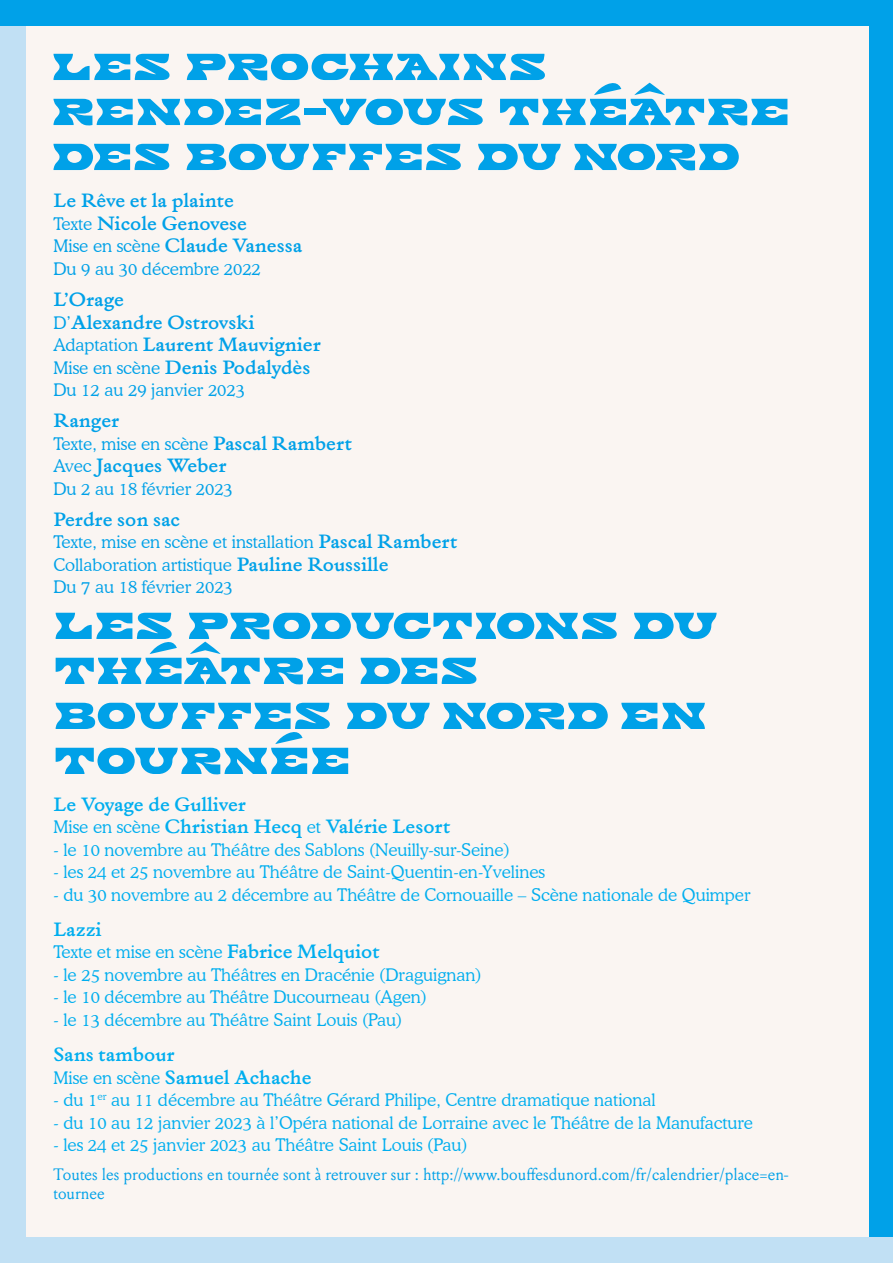
<style>
.page{position:relative;width:893px;height:1263px;background:#faf5f2}
.page>*{position:absolute;margin:0;border:0;box-sizing:border-box;transform-origin:0 0}
.t1{font:52.5px/45px "BOUFFES22 V8 Regular";color:#00a1e8}
.Texte{font:300 17.25px "Cooper BT";color:#00aeef}
.Texte-2{font:300 17.25px/22.5px "Cooper BT";color:#00a1e8}
.Texte-3{font:17.25px/22.5px "Dominicale Alpha";color:#00a1e8}
.Texte-4{font:17.25px/22.5px "Dominicale Alpha";color:#00aeef}
.Louize_reg{font:16.5px/19.8px "Louize";color:#00a1e8}
.s1{font-family:"Cooper BT";font-weight:300}
.s2{font-family:"Dominicale Alpha";font-weight:400}
</style>
<div class="page">
<div style="left:0;top:0;width:26px;height:1263px;background:#c1e0f4"></div>
<div style="left:869px;top:0;width:24px;height:1263px;background:#00a1e8"></div>
<div style="left:0;top:1237px;width:893px;height:26px;background:#c1e0f4"></div>
<div style="left:0;top:0;width:893px;height:26px;background:#00a1e8"></div>
<p class="t1" style="left:51px;top:43px;width:216px">LES PROC</p>
<p class="t1" style="left:348px;top:43px;width:198px">HAINS</p>
<p class="t1" style="left:51px;top:88px;width:696px">RENDEZ-VOUS THÉÂTRE<br>DES</p>
<p class="t1" style="left:185px;top:133px;width:473px">BOUFFES DU NORD</p>
<p class="Texte-3" style="left:54px;top:190px;width:250px">Le Rêve et la plainte<br><span class="s1">Texte</span> Nicole Genovese<br><span class="s1">Mise en scène</span> Claude Vanessa<br><span class="s1">Du 9 au 30 décembre 2022</span></p>
<p class="Texte-3" style="left:54px;top:289px;width:269px">L’Orage<br><span class="s1">D’</span>Alexandre Ostrovski<br><span class="s1">Adaptation</span> Laurent Mauvignier<br><span class="s1">Mise en scène</span> Denis Podalydès<br><span class="s1">Du 12 au 29 janvier 2023</span></p>
<p class="Texte-2" style="left:54px;top:409px;width:300px"><span class="s2">Ranger<br></span>Texte, mise en scène <span class="s2">Pascal Rambert<br></span>Avec <span class="s2">Jacques Weber<br></span>Du 2 au 18 février 2023</p>
<p class="Texte-2" style="left:54px;top:508px;width:405px"><span class="s2">Perdre son sac<br></span>Texte, mise en scène et installation <span class="s2">Pascal Rambert </span>Collaboration artistique <span class="s2">Pauline Roussille<br></span>Du 7 au 18 février 2023</p>
<p class="t1" style="left:54px;top:602px;width:667px;text-indent:296px">UCTIONS DU<br>THÉÂTRE DES</p>
<p class="t1" style="left:54px;top:692px;width:473px">BOUFFES DU NORD</p>
<p class="t1" style="left:619px;top:692px;width:89px">EN</p>
<p class="t1" style="left:54px;top:737px;width:294px">TOURNÉE</p>
<p class="Texte-4" style="left:54px;top:793px;width:398px">Le Voyage de Gulliver<br><span class="s1">Mise en scène</span> Christian Hecq <span class="s1">et</span> Valérie Lesort</p>
<p class="Texte" style="left:54px;top:839px;width:458px">- le 10 novembre au Théâtre des Sablons (Neuilly-sur-Seine)</p>
<p class="Texte" style="left:54px;top:861px;width:493px">- les 24 et 25 novembre au Théâtre de Saint-Quentin-en-Yvelines</p>
<p class="Texte" style="left:54px;top:884px;width:698px">- du 30 novembre au 2 décembre au Théâtre de Cornouaille – Scène nationale de Quimper</p>
<p class="Texte-4" style="left:54px;top:919px;width:328px">Lazzi<br><span class="s1">Texte et mise en scène</span> Fabrice Melquiot</p>
<p class="Texte" style="left:54px;top:964px;width:429px">- le 25 novembre au Théâtres en Dracénie (Draguignan)</p>
<p class="Texte" style="left:54px;top:987px;width:375px">- le 10 décembre au Théâtre Ducourneau (Agen)</p>
<p class="Texte" style="left:54px;top:1009px;width:350px">- le 13 décembre au Théâtre Saint Louis (Pau)</p>
<p class="Texte-4" style="left:54px;top:1044px;width:259px">Sans tambour<br><span class="s1">Mise en scène</span> Samuel Achache</p>
<p class="Texte" style="left:54px;top:1089px;width:604px">- du 1<sup>er</sup> au 11 décembre au Théâtre Gérard Philipe, Centre dramatique national</p>
<p class="Texte" style="left:54px;top:1112px;width:701px">- du 10 au 12 janvier 2023 à l’Opéra national de Lorraine avec le Théâtre de la Manufacture</p>
<p class="Texte" style="left:54px;top:1134px;width:416px">- les 24 et 25 janvier 2023 au Théâtre Saint Louis (Pau)</p>
<p class="Louize_reg" style="left:54px;top:1163px;width:736px">Toutes les productions en tournée sont à retrouver sur : http://www.bouffesdunord.com/fr/calendrier/place=en&shy;tournee</p>
<p class="t1" style="left:54px;top:602px;width:216px">LES PROD</p>
</div>
